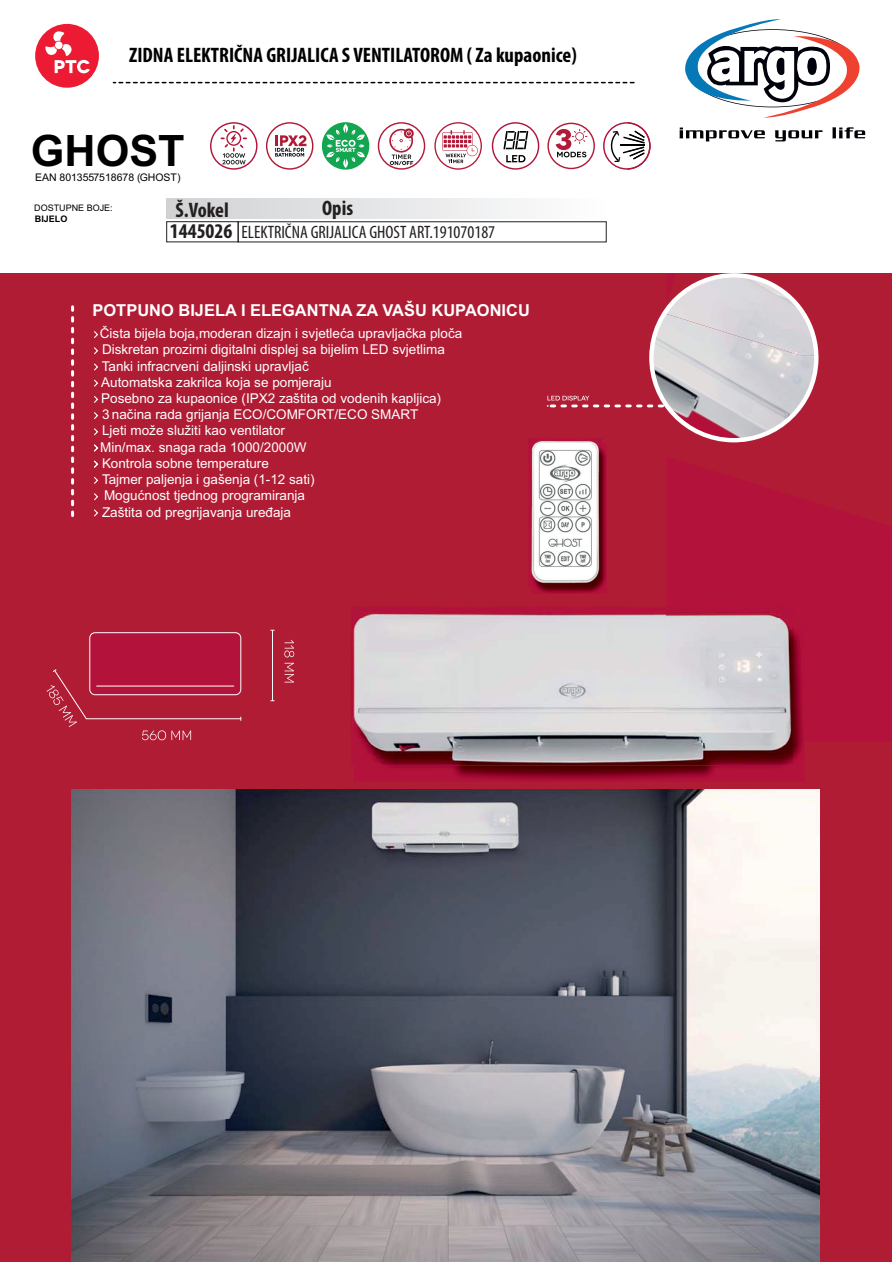
<style>
.page{position:relative;width:893px;height:1263px;background:#fff}
.page>*{position:absolute;margin:0;border:0;box-sizing:border-box;transform-origin:0 0}
.t1{font:700 43.2px "Arial";color:#000002}
.t2{font:700 condensed 21px "Myriad Pro";color:#000002}
.t3{font:700 condensed 21px "Myriad Pro";color:#231f20}
.t4{font:condensed 18px "Myriad Pro";color:#231f20}
.t5{font:700 16.5px "Arial";color:#fff}
.t6{font:13.5px/16.2px "Arial";color:#fff}
.t7{font:10.5px "Arial";color:#000002}
.t8{font:9px "Arial";color:#000002}
.t9{font:700 9px "Arial";color:#000002}
</style>
<div class="page">
<svg style="left:112px;top:81px;width:523px;height:3px"></svg>
<div style="left:35px;top:24px;width:64px;height:64px;background:#ed1a33;border-radius:50%"></div>
<svg style="left:45px;top:29px;width:45px;height:44px"></svg>
<div style="left:166px;top:199px;width:440px;height:20px;background:linear-gradient(to right,#d0d1d4,#fdfefe)"></div>
<div style="left:166px;top:221px;width:73px;height:21px;border:1px solid #231f20"></div>
<div style="left:238px;top:221px;width:369px;height:21px;border:1px solid #231f20"></div>
<svg style="left:685px;top:19px;width:175px;height:99px"></svg>
<svg style="left:679px;top:128px;width:86px;height:13px"></svg>
<svg style="left:775px;top:130px;width:47px;height:11px"></svg>
<svg style="left:832px;top:127px;width:33px;height:11px"></svg>
<div style="left:0;top:273px;width:891px;height:989px;background:#b01c33"></div>
<img style="left:380px;top:742px;width:424px;height:39px">
<img style="left:351px;top:607px;width:315px;height:125px">
<img style="left:354px;top:618px;width:439px;height:147px">
<hr style="left:272px;top:630px;width:1px;height:71px;background:#fff">
<div style="left:90px;top:633px;width:151px;height:62px;background:#b3123b;border-radius:5px"></div>
<div style="left:89px;top:632px;width:152px;height:63px;border:1px solid #fff;border-radius:5px"></div>
<img style="left:71px;top:789px;width:748px;height:473px">
<svg style="left:284px;top:640px;width:10px;height:42px"></svg>
<svg style="left:47px;top:669px;width:195px;height:71px"></svg>
<hr style="left:97px;top:686px;width:137px;height:1px;background:#fff">
<img style="left:793px;top:618px;width:12px;height:124px">
<img style="left:666px;top:607px;width:127px;height:135px">
<img style="left:858px;top:88px;width:2px;height:10px">
<div style="left:210px;top:122px;width:48px;height:48px;border:1px solid #b3123b;border-radius:50%"></div>
<svg style="left:221px;top:125px;width:26px;height:39px"></svg>
<div style="left:492px;top:122px;width:47px;height:48px;border:1px solid #b3123b;border-radius:50%"></div>
<svg style="left:503px;top:131px;width:25px;height:18px"></svg>
<svg style="left:506px;top:155px;width:19px;height:7px"></svg>
<svg style="left:434px;top:122px;width:48px;height:48px"></svg>
<svg style="left:603px;top:122px;width:48px;height:48px"></svg>
<img style="left:627px;top:131px;width:18px;height:29px">
<div style="left:266px;top:122px;width:47px;height:48px;border:1px solid #b01b34;border-radius:50%"></div>
<svg style="left:275px;top:135px;width:31px;height:22px"></svg>
<div style="left:547px;top:123px;width:48px;height:46px;border:1px solid #b11a38;border-radius:50%"></div>
<svg style="left:556px;top:129px;width:31px;height:28px"></svg>
<div style="left:378px;top:122px;width:47px;height:48px;border:1px solid #b11a38;border-radius:50%"></div>
<svg style="left:389px;top:128px;width:25px;height:37px"></svg>
<div style="left:322px;top:122px;width:47px;height:48px;background:#14a551;border-radius:50%"></div>
<svg style="left:326px;top:124px;width:39px;height:44px"></svg>
<svg style="left:71px;top:305px;width:4px;height:211px"></svg>
<svg style="left:94px;top:331px;width:5px;height:7px"></svg>
<svg style="left:94px;top:347px;width:5px;height:8px"></svg>
<svg style="left:94px;top:363px;width:4px;height:8px"></svg>
<svg style="left:94px;top:379px;width:5px;height:8px"></svg>
<svg style="left:94px;top:396px;width:5px;height:7px"></svg>
<svg style="left:94px;top:412px;width:5px;height:7px"></svg>
<svg style="left:94px;top:428px;width:5px;height:8px"></svg>
<svg style="left:94px;top:477px;width:5px;height:7px"></svg>
<svg style="left:547px;top:273px;width:272px;height:170px"></svg>
<img style="left:534px;top:445px;width:72px;height:149px">
<img style="left:529px;top:438px;width:73px;height:148px">
<img style="left:532px;top:443px;width:70px;height:143px">
<svg style="left:94px;top:444px;width:5px;height:8px"></svg>
<svg style="left:94px;top:460px;width:5px;height:8px"></svg>
<svg style="left:94px;top:493px;width:5px;height:8px"></svg>
<svg style="left:94px;top:509px;width:4px;height:8px"></svg>
<h2 class="t2" style="left:129px;top:46px;width:449px">ZIDNA ELEKTRIČNA GRIJALICA S VENTILATOROM ( Za kupaonice)</h2>
<h1 class="t1" style="left:31px;top:134px;width:155px">GHOST</h1>
<p class="t7" style="left:35px;top:173px;width:147px">EAN 8013557518678 (GHOST)</p>
<p class="t8" style="left:34px;top:205px;width:80px">DOSTUPNE BOJE:</p>
<p class="t9" style="left:35px;top:215px;width:34px">BIJELO</p>
<h2 class="t3" style="left:176px;top:201px;width:55px">Š.Vokel</h2>
<h2 class="t3" style="left:322px;top:199px;width:33px">Opis</h2>
<h3 class="t4" style="left:241px;top:224px;width:255px">ELEKTRIČNA GRIJALICA GHOST ART.191070187</h3>
<h2 class="t3" style="left:170px;top:222px;width:64px">1445026</h2>
<p class="t5" style="left:93px;top:303px;width:439px">POTPUNO BIJELA I ELEGANTNA ZA VAŠU KUPAONICU</p>
<p class="t6" style="left:100px;top:327px;width:364px">Čista bijela boja, moderan dizajn i svjetleća upravljačka ploča Diskretan prozirni digitalni displej sa bijelim LED svjetlima Tanki infracrveni daljinski upravljač<br>Automatska zakrilca koja se pomjeraju<br>Posebno za kupaonice (IPX2 zaštita od vodenih kapljica)<br>3 načina rada grijanja ECO/COMFORT/ECO SMART<br>Ljeti može služiti kao ventilator<br>Min/max. snaga rada 1000/2000W<br>Kontrola sobne temperature<br>Tajmer paljenja i gašenja (1-12 sati)<br>Mogućnost tjednog programiranja<br>Zaštita od pregrijavanja uređaja</p>
</div>
